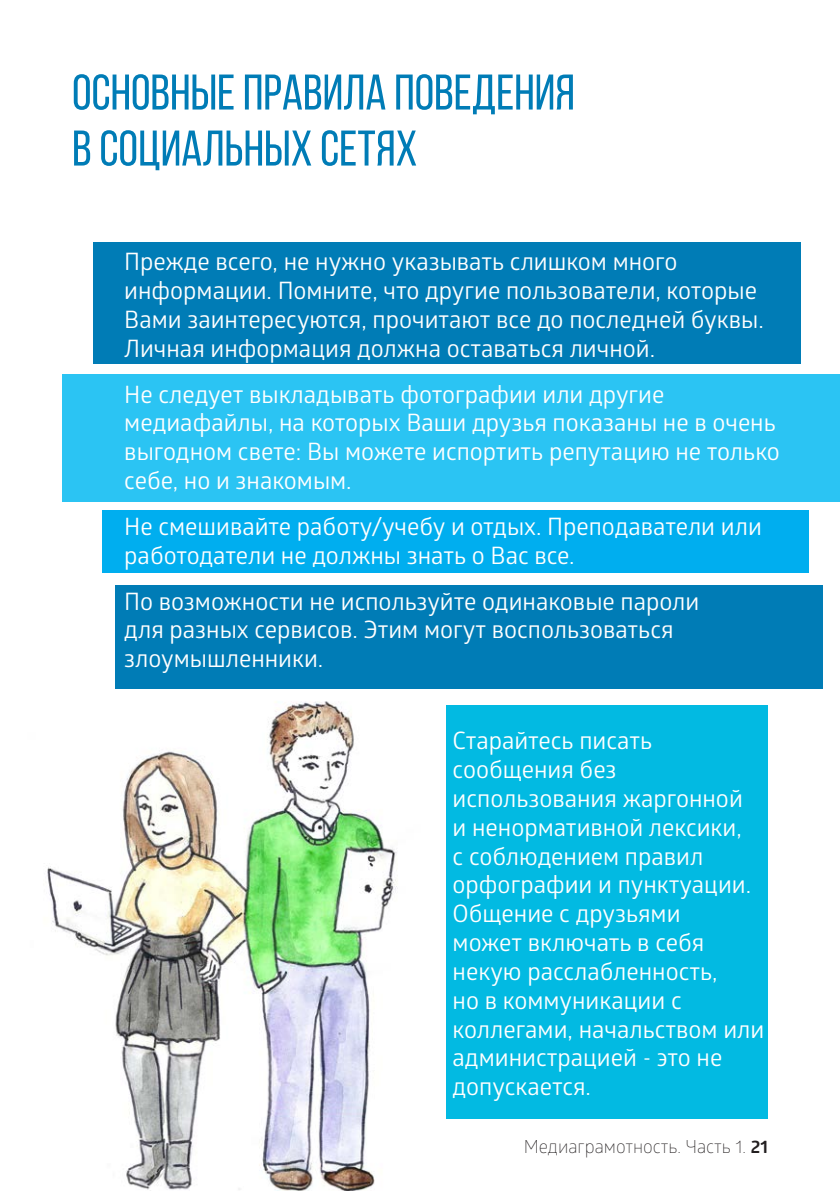
<style>
.page{position:relative;width:840px;height:1191px;background:#fff}
.page>*{position:absolute;margin:0;border:0;box-sizing:border-box;transform-origin:0 0}
.t1{font:50px/56px "Bebas Neue";color:#007cb6}
.t2{font:24px/28.8px "Glober";color:#fff}
.t3{font:300 18px "Glober";color:#231f20}
.s1{font-weight:700}
</style>
<div class="page">
<img style="left:47px;top:701px;width:350px;height:490px">
<div style="left:115px;top:585px;width:707px;height:104px;background:#007cb6"></div>
<div style="left:102px;top:510px;width:706px;height:62px;background:#00aeef"></div>
<div style="left:62px;top:374px;width:777px;height:127px;background:#2bc4f3"></div>
<div style="left:93px;top:242px;width:706px;height:122px;background:#007cb6"></div>
<div style="left:446px;top:705px;width:321px;height:413px;background:#02bae2"></div>
<h1 class="t1" style="left:72px;top:64px;width:504px">Основные правила поведения в социальных сетях</h1>
<p class="t2" style="left:124px;top:246px;width:640px">Прежде всего, не нужно указывать слишком много информации. Помните, что другие пользователи, которые Вами заинтересуются, прочитают все до последней буквы.<br>Личная информация должна оставаться личной.</p>
<p class="t2" style="left:124px;top:379px;width:656px">Не следует выкладывать фотографии или другие медиафайлы, на которых Ваши друзья показаны не в очень выгодном свете: Вы можете испортить репутацию не только себе, но и знакомым.</p>
<p class="t2" style="left:124px;top:511px;width:638px">Не смешивайте работу/учебу и отдых. Преподаватели или работодатели не должны знать о Вас все.</p>
<p class="t2" style="left:124px;top:585px;width:576px">По возможности не используйте одинаковые пароли для разных сервисов. Этим могут воспользоваться злоумышленники.</p>
<p class="t2" style="left:452px;top:725px;width:313px">Старайтесь писать сообщения без использования жаргонной<br>и ненормативной лексики,<br>с соблюдением правил орфографии и пунктуации.<br>Общение с друзьями<br>может включать в себя некую расслабленность,<br>но в коммуникации с коллегами, начальством или администрацией - это не допускается.</p>
<p class="t3" style="left:523px;top:1134px;width:246px">Медиаграмотность. Часть 1. <span class="s1">21</span></p>
</div>
